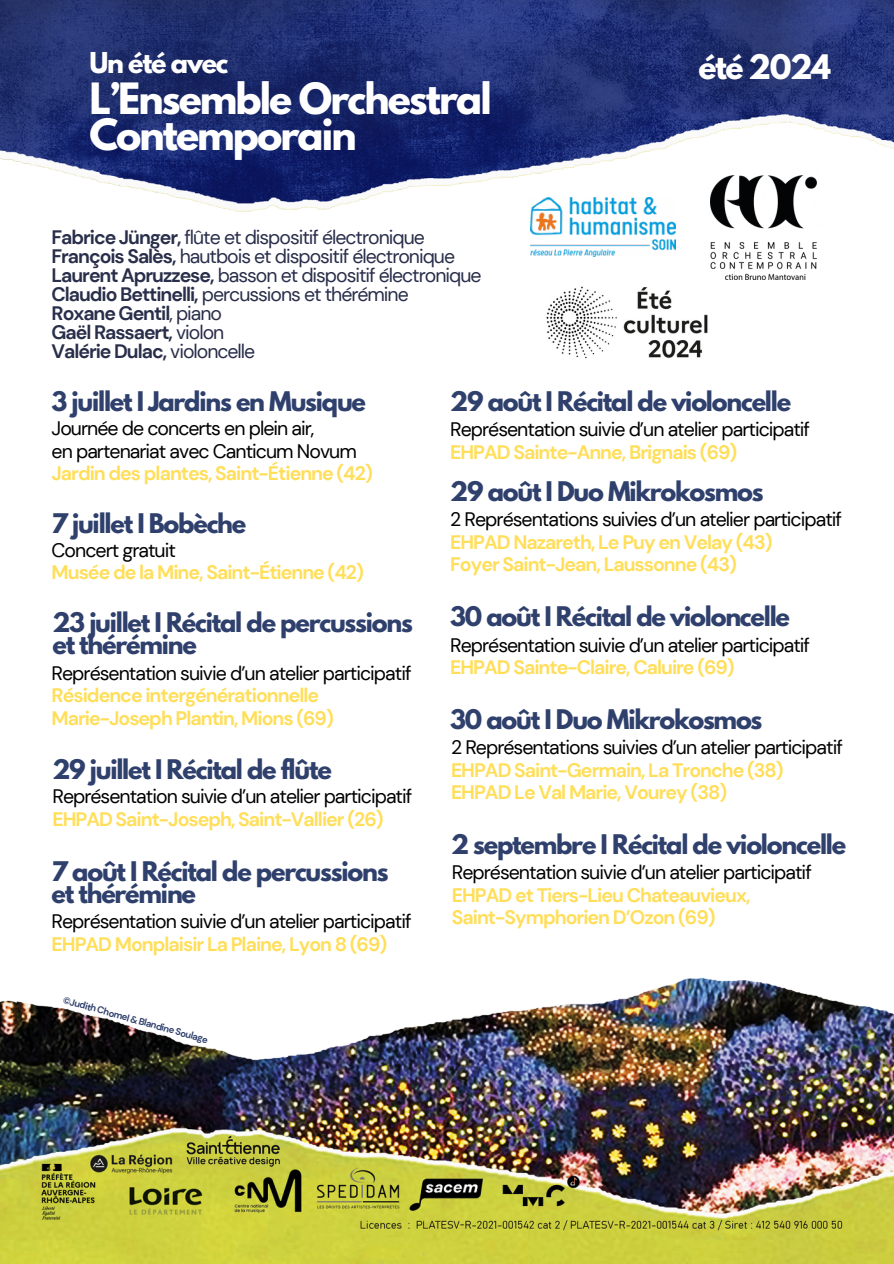
<style>
.page{position:relative;width:894px;height:1264px;background:#fff}
.page>*{position:absolute;margin:0;border:0;box-sizing:border-box;transform-origin:0 0}
.t1{font:700 38.25px/35.8px "League Spartan";letter-spacing:-.05em;color:#fff}
.t2{font:700 30px "League Spartan";letter-spacing:-.05em;color:#fff}
.t3{font:700 25.5px "League Spartan";letter-spacing:-.05em;color:#fff}
.t4{font:700 24px/22.5px "League Spartan";letter-spacing:-.05em;color:#2f406d}
.t5{font:700 19.5px/22.5px "DM Sans";letter-spacing:-.05em;color:#ffde59}
.t6{font:19.5px/22.5px "DM Sans";letter-spacing:-.05em;color:#000}
.t7{font:19.5px/19.2px "DM Sans";letter-spacing:-.05em;color:#292e4a}
.t8{font:700 9.6px "DM Sans";color:#2f406d}
.s1{font-weight:700}
.s2{font-weight:700;color:#ffde59}
.s3{font-weight:400;color:#000}
</style>
<div class="page">
<img style="left:0;top:1px;width:893px;height:211px">
<img style="left:710px;top:163px;width:133px;height:117px">
<img style="left:0;top:977px;width:893px;height:286px">
<img style="left:530px;top:197px;width:145px;height:60px">
<img style="left:710px;top:175px;width:106px;height:104px">
<img style="left:546px;top:269px;width:178px;height:90px">
<p class="t3" style="left:89px;top:50px;width:140px">Un été avec</p>
<p class="t1" style="left:89px;top:86px;width:403px">L’Ensemble Orchestral<br>Contemporain</p>
<h4 class="t2" style="left:698px;top:52px;width:134px">été 2024</h4>
<p class="t7" style="left:52px;top:227px;width:431px"><span class="s1">Fabrice Jünger,</span> flûte et dispositif électronique <span class="s1">François Salès,</span> hautbois et dispositif électronique <span class="s1">Laurent Apruzzese,</span> basson et dispositif électronique <span class="s1">Claudio Bettinelli,</span> percussions et thérémine<br><span class="s1">Roxane Gentil</span>, piano<br><span class="s1">Gaël Rassaert,</span> violon<br><span class="s1">Valérie Dulac,</span> violoncelle</p>
<h3 class="t4" style="left:52px;top:393px;width:316px">3 juillet I Jardins en Musique</h3>
<h4 class="t4" style="left:450px;top:393px;width:342px">29 août I Récital de violoncelle</h4>
<h4 class="t6" style="left:52px;top:417px;width:322px">Journée de concerts en plein air,<br>en partenariat avec Canticum Novum<br><span class="s2">Jardin des plantes, Saint-Étienne (42)</span></h4>
<h3 class="t4" style="left:52px;top:515px;width:196px">7 juillet I Bobèche</h3>
<h4 class="t5" style="left:52px;top:539px;width:314px"><span class="s3">Concert gratuit<br></span>Musée de la Mine, Saint-Étienne (42)</h4>
<h3 class="t4" style="left:52px;top:614px;width:362px">23 juillet I Récital de percussions et thérémine</h3>
<h4 class="t5" style="left:52px;top:662px;width:361px"><span class="s3">Représentation suivie d’un atelier participatif<br></span>Résidence intergénérationnelle<br>Marie-Joseph Plantin, Mions (69)</h4>
<h4 class="t4" style="left:52px;top:761px;width:281px">29 juillet I Récital de flûte</h4>
<h4 class="t6" style="left:52px;top:785px;width:361px">Représentation suivie d’un atelier participatif<br><span class="s2">EHPAD Saint-Joseph, Saint-Vallier (26)</span></h4>
<h3 class="t4" style="left:52px;top:862px;width:338px">7 août I Récital de percussions et thérémine</h3>
<h3 class="t6" style="left:52px;top:910px;width:361px">Représentation suivie d’un atelier participatif<br><span class="s2">EHPAD Monplaisir La Plaine, Lyon 8 (69)</span></h3>
<h4 class="t8" style="left:65px;top:993px;width:151px;rotate:16deg">©Judith Chomel &amp; Blandine Soulage</h4>
<h4 class="t6" style="left:450px;top:418px;width:361px">Représentation suivie d’un atelier participatif<br><span class="s2">EHPAD Sainte-Anne, Brignais (69)</span></h4>
<h4 class="t4" style="left:450px;top:483px;width:315px">29 août I Duo Mikrokosmos</h4>
<h3 class="t5" style="left:450px;top:508px;width:393px"><span class="s3">2 Représentations suivies d’un atelier participatif<br></span>EHPAD Nazareth, Le Puy en Velay (43)<br>Foyer Saint-Jean, Laussonne (43)</h3>
<h3 class="t4" style="left:450px;top:608px;width:341px">30 août I Récital de violoncelle</h3>
<p class="t6" style="left:450px;top:633px;width:361px">Représentation suivie d’un atelier participatif<br><span class="s2">EHPAD Sainte-Claire, Caluire (69)</span></p>
<h3 class="t4" style="left:450px;top:711px;width:313px">30 août I Duo Mikrokosmos</h3>
<h4 class="t5" style="left:451px;top:736px;width:393px"><span class="s3">2 Représentations suivies d’un atelier participatif<br></span>EHPAD Saint-Germain, La Tronche (38)<br>EHPAD Le Val Marie, Vourey (38)</h4>
<h3 class="t4" style="left:451px;top:835px;width:396px">2 septembre I Récital de violoncelle</h3>
<h3 class="t5" style="left:451px;top:861px;width:361px"><span class="s3">Représentation suivie d’un atelier participatif<br></span>EHPAD et Tiers-Lieu Chateauvieux,<br>Saint-Symphorien D’Ozon (69)</h3>
</div>
